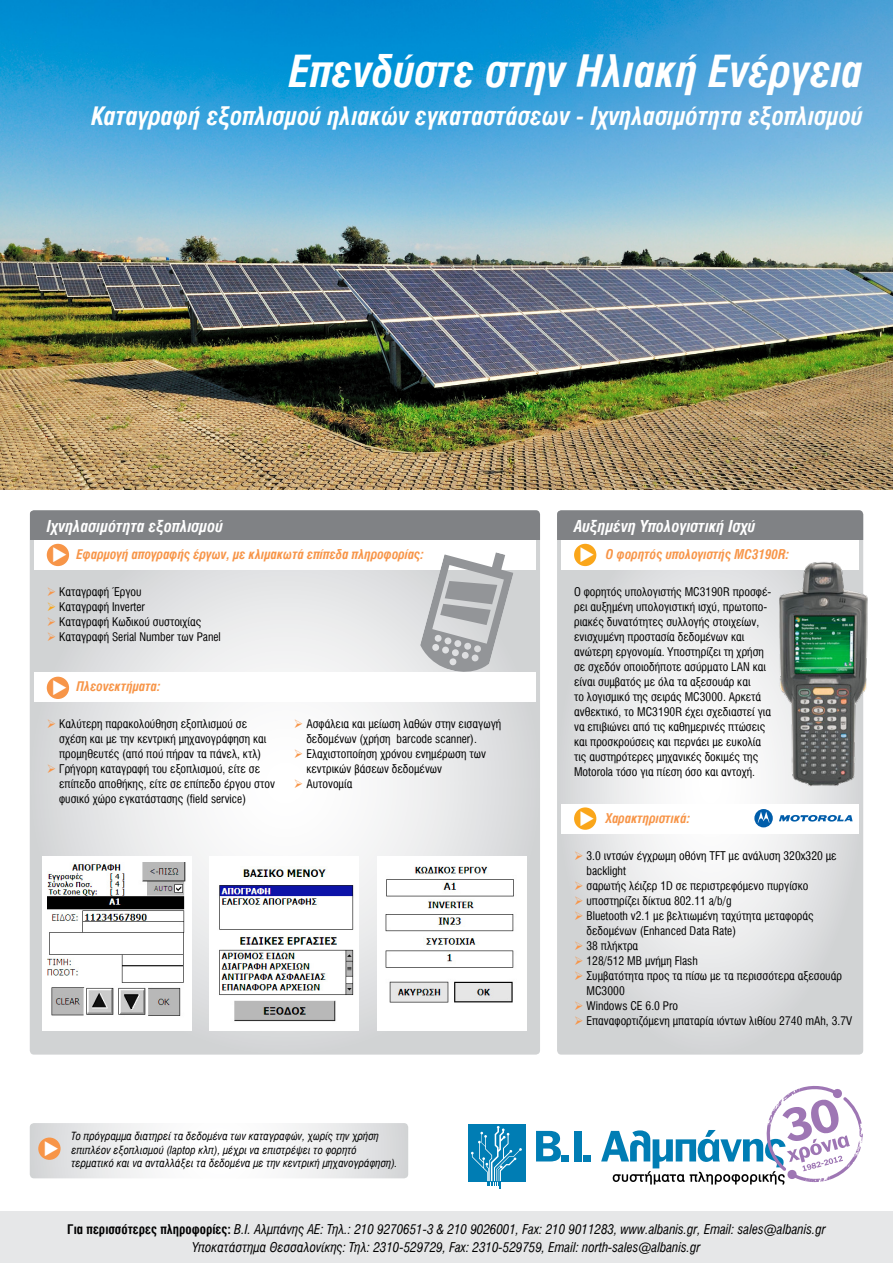
<style>
.page{position:relative;width:893px;height:1263px;background:#fff}
.page>*{position:absolute;margin:0;border:0;box-sizing:border-box;transform-origin:0 0}
.t1{font:italic 45px "UB Helvetica Cond Bold";color:#fff}
.t2{font:italic 25.5px "UB Helvetica Cond Bold";color:#fff}
.t3{font:italic 16.5px "UB Helvetica Cond Bold";color:#fff}
.t4{font:13.5px/17.2px "UB Helvetica Cond Italic";color:#000;text-align:center}
.t5{font:italic 13.5px "UB Helvetica Cond Bold";letter-spacing:-.005em;color:#f79548}
.t6{font:12px/15px "UB Helvetica Cond";color:#000}
.t7{font:11.25px/13.5px "UB Helvetica Cond Italic";color:#000}
.s1{color:#f79548}
.s2{color:#faa61a}
.s3{color:#fff}
.s4{font-family:"UB Helvetica Cond Bold"}
</style>
<div class="page">
<svg style="left:30px;top:540px;width:510px;height:514px"></svg>
<div style="left:30px;top:510px;width:510px;height:30px;background:#808285"></div>
<div style="left:43px;top:856px;width:149px;height:175px;background:#fff"></div>
<img style="left:48px;top:862px;width:138px;height:154px">
<div style="left:210px;top:856px;width:149px;height:175px;background:#fff"></div>
<img style="left:219px;top:868px;width:135px;height:154px">
<div style="left:377px;top:856px;width:149px;height:175px;background:#fff"></div>
<img style="left:385px;top:866px;width:129px;height:137px">
<div style="left:34px;top:540px;width:502px;height:30px;background:#fff"></div>
<div style="left:34px;top:672px;width:502px;height:30px;background:#fff"></div>
<div style="left:47px;top:544px;width:22px;height:22px;background:#f79548;border-radius:50%"></div>
<div style="left:47px;top:677px;width:22px;height:22px;background:#f79548;border-radius:50%"></div>
<img style="left:0;top:0;width:893px;height:489px">
<div style="left:0;top:1212px;width:893px;height:51px;background:#e6e7e8"></div>
<svg style="left:536px;top:1131px;width:25px;height:30px"></svg>
<div style="left:562px;top:1154px;width:7px;height:7px;background:#007db4"></div>
<div style="left:574px;top:1131px;width:8px;height:30px;background:#007db4"></div>
<div style="left:584px;top:1154px;width:7px;height:7px;background:#007db4"></div>
<div style="left:468px;top:1124px;width:57px;height:57px;background:#007db4"></div>
<svg style="left:471px;top:1126px;width:51px;height:63px"></svg>
<svg style="left:601px;top:1086px;width:262px;height:98px"></svg>
<svg style="left:557px;top:540px;width:306px;height:514px"></svg>
<div style="left:557px;top:510px;width:306px;height:30px;background:#808285"></div>
<div style="left:561px;top:540px;width:298px;height:30px;background:#fff"></div>
<div style="left:574px;top:544px;width:22px;height:22px;background:#faa61a;border-radius:50%"></div>
<img style="left:774px;top:555px;width:94px;height:236px">
<div style="left:561px;top:804px;width:298px;height:29px;background:#fff"></div>
<div style="left:574px;top:807px;width:22px;height:23px;background:#faa61a;border-radius:50%"></div>
<svg style="left:754px;top:809px;width:19px;height:18px"></svg>
<svg style="left:779px;top:815px;width:74px;height:7px"></svg>
<svg style="left:420px;top:552px;width:93px;height:120px;background:#bcbdbf"></svg>
<svg style="left:30px;top:1123px;width:378px;height:55px"></svg>
<h1 class="t1" style="left:289px;top:46px;width:576px">Επενδύστε στην Ηλιακή Ενέργεια</h1>
<h2 class="t2" style="left:91px;top:101px;width:773px">Καταγραφή εξοπλισμού ηλιακών εγκαταστάσεων - Ιχνηλασιμότητα εξοπλισμού</h2>
<h3 class="t3" style="left:47px;top:517px;width:178px">Ιχνηλασιμότητα εξοπλισμού</h3>
<p class="t5" style="left:77px;top:547px;width:349px">Εφαρμογή απογραφής έργων, με κλιμακωτά επίπεδα πληροφορίας:</p>
<p class="t6" style="left:47px;top:585px;width:96px"><span class="s1">➢</span> Καταγραφή Έργου</p>
<p class="t6" style="left:47px;top:600px;width:100px"><span class="s2">➢</span> Καταγραφή Inverter</p>
<p class="t6" style="left:47px;top:615px;width:156px"><span class="s1">➢</span> Καταγραφή Κωδικού συστοιχίας</p>
<p class="t6" style="left:47px;top:630px;width:176px"><span class="s1">➢</span> Καταγραφή Serial Number των Panel</p>
<p class="t5" style="left:77px;top:679px;width:86px">Πλεονεκτήματα:</p>
<p class="t6" style="left:59px;top:716px;width:209px;text-indent:-12px"><span class="s1">➢</span> Καλύτερη παρακολούθηση εξοπλισμού σε σχέση και με την κεντρική μηχανογράφηση και προμηθευτές (από πού πήραν τα πάνελ, κτλ)</p>
<p class="t6" style="left:59px;top:761px;width:217px;text-indent:-12px"><span class="s1">➢</span> Γρήγορη καταγραφή του εξοπλισμού, είτε σε επίπεδο αποθήκης, είτε σε επίπεδο έργου στον φυσικό χώρο εγκατάστασης (field service)</p>
<p class="t6" style="left:306px;top:716px;width:196px;text-indent:-12px"><span class="s1">➢</span> Ασφάλεια και μείωση λαθών στην εισαγωγή δεδομένων (χρήση barcode scanner).</p>
<p class="t6" style="left:306px;top:746px;width:181px;text-indent:-12px"><span class="s1">➢</span> Ελαχιστοποίηση χρόνου ενημέρωση των κεντρικών βάσεων δεδομένων</p>
<p class="t6" style="left:294px;top:776px;width:60px"><span class="s1">➢</span> Αυτονομία</p>
<p class="t7" style="left:71px;top:1129px;width:328px">Το πρόγραμμα διατηρεί τα δεδομένα των καταγραφών, χωρίς την χρήση επιπλέον εξοπλισμού (laptop κλπ), μέχρι να επιστρέψει το φορητό τερματικό και να ανταλλάξει τα δεδομένα με την κεντρική μηχανογράφηση).</p>
<h3 class="t3" style="left:574px;top:517px;width:183px">Αυξημένη Υπολογιστική Ισχύ</h3>
<p class="t5" style="left:579px;top:547px;width:212px"><span class="s3">◆</span> Ο φορητός υπολογιστής MC3190R:</p>
<p class="t6" style="left:574px;top:585px;width:199px">Ο φορητός υπολογιστής MC3190R προσφέ&shy;ρει αυξημένη υπολογιστική ισχύ, πρωτοπο&shy;ριακές δυνατότητες συλλογής στοιχείων, ενισχυμένη προστασία δεδομένων και ανώτερη εργονομία. Υποστηρίζει τη χρήση σε σχεδόν οποιοδήποτε ασύρματο LAN και είναι συμβατός με όλα τα αξεσουάρ και<br>τo λογισμικό της σειράς MC3000. Αρκετά ανθεκτικό, το MC3190R έχει σχεδιαστεί για να επιβιώνει από τις καθημερινές πτώσεις και προσκρούσεις και περνάει με ευκολία τις αυστηρότερες μηχανικές δοκιμές της Motorola τόσο για πίεση όσο και αντοχή.</p>
<p class="t5" style="left:579px;top:811px;width:112px"><span class="s3">◆</span> Χαρακτηριστικά:</p>
<p class="t6" style="left:586px;top:848px;width:252px;text-indent:-12px"><span class="s1">➢</span> 3.0 ιντσών έγχρωμη οθόνη TFT με ανάλυση 320x320 με backlight</p>
<p class="t6" style="left:574px;top:878px;width:236px"><span class="s1">➢</span> σαρωτής λέιζερ 1D σε περιστρεφόμενο πυργίσκο</p>
<p class="t6" style="left:574px;top:893px;width:159px"><span class="s1">➢</span> υποστηρίζει δίκτυα 802.11 a/b/g</p>
<p class="t6" style="left:586px;top:908px;width:229px;text-indent:-12px"><span class="s1">➢</span> Bluetooth v2.1 με βελτιωμένη ταχύτητα μεταφοράς δεδομένων (Enhanced Data Rate)</p>
<p class="t6" style="left:574px;top:938px;width:66px"><span class="s1">➢</span> 38 πλήκτρα</p>
<p class="t6" style="left:574px;top:953px;width:125px"><span class="s1">➢</span> 128/512 MB μνήμη Flash</p>
<p class="t6" style="left:586px;top:968px;width:257px;text-indent:-12px"><span class="s1">➢</span> Συμβατότητα προς τα πίσω με τα περισσότερα αξεσουάρ<br>MC3000</p>
<p class="t6" style="left:574px;top:998px;width:105px"><span class="s1">➢</span> Windows CE 6.0 Pro</p>
<p class="t6" style="left:574px;top:1013px;width:280px"><span class="s1">➢</span> Επαναφορτιζόμενη μπαταρία ιόντων λιθίου 2740 mAh, 3.7V</p>
<p class="t4" style="left:67px;top:1221px;width:760px"><span class="s4">Για περισσότερες πληροφορίες:</span> B.I. Αλμπάνης ΑΕ: Τηλ.: 210 9270651-3 &amp; 210 9026001, Fax: 210 9011283, www.albanis.gr, Email: sales@albanis.gr<br>Yποκατάστημα Θεσσαλονίκης: Τηλ: 2310-529729, Fax: 2310-529759, Email: north-sales@albanis.gr</p>
</div>
